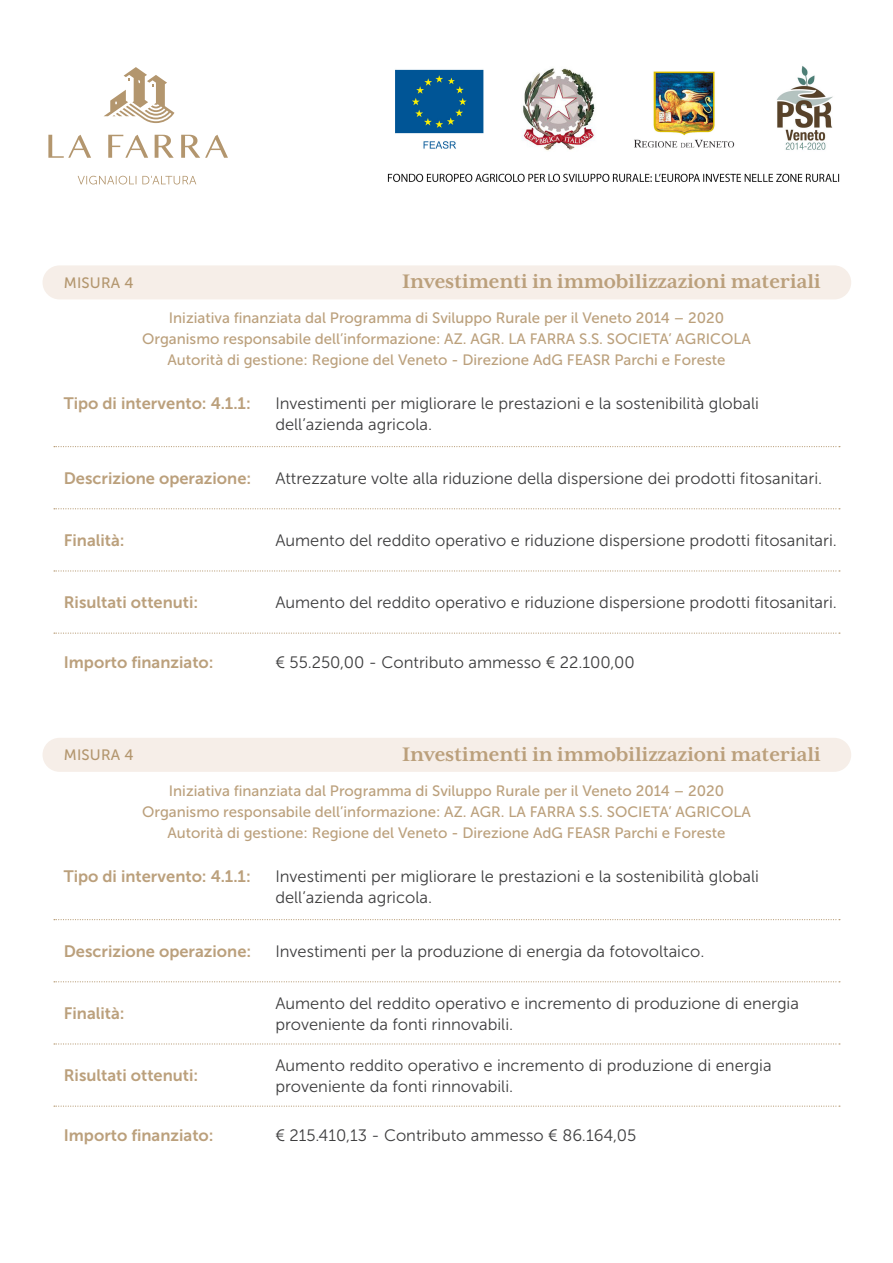
<style>
.page{position:relative;width:893px;height:1263px;background:#fff}
.page>*{position:absolute;margin:0;border:0;box-sizing:border-box;transform-origin:0 0}
.t1{font:700 22.5px "Mrs Eaves XL Serif OT";letter-spacing:-.01em;color:#bba07c}
.Testo_ITA{font:16.5px/21px "Museo Sans 300";color:#3e3e3f}
.Testo_ITA-2{font:16.5px "Museo Sans 700";color:#bba07c}
.Testo_ITA-3{font:15px "Museo Sans 500";color:#bba07c}
.t2{font:15px "Museo Sans 500";letter-spacing:.01em;color:#b3966e}
</style>
<div class="page">
<svg style="left:54px;top:446px;width:786px;height:1px"></svg>
<svg style="left:54px;top:919px;width:786px;height:1px"></svg>
<svg style="left:54px;top:508px;width:786px;height:1px"></svg>
<svg style="left:54px;top:981px;width:786px;height:1px"></svg>
<svg style="left:54px;top:570px;width:786px;height:1px"></svg>
<svg style="left:54px;top:1043px;width:786px;height:1px"></svg>
<svg style="left:54px;top:632px;width:786px;height:2px"></svg>
<svg style="left:54px;top:1105px;width:786px;height:2px"></svg>
<div style="left:43px;top:265px;width:808px;height:34px;background:#f6eee8;border-radius:17px"></div>
<div style="left:43px;top:738px;width:808px;height:34px;background:#f6eee8;border-radius:17px"></div>
<img style="left:395px;top:66px;width:438px;height:85px">
<img style="left:387px;top:173px;width:453px;height:9px">
<svg style="left:104px;top:67px;width:70px;height:56px"></svg>
<svg style="left:48px;top:135px;width:43px;height:23px"></svg>
<svg style="left:155px;top:135px;width:19px;height:23px"></svg>
<svg style="left:181px;top:135px;width:47px;height:23px"></svg>
<svg style="left:108px;top:135px;width:40px;height:23px"></svg>
<svg style="left:78px;top:176px;width:118px;height:8px"></svg>
<p class="t2" style="left:64px;top:275px;width:71px">MISURA 4</p>
<p class="t1" style="left:402px;top:270px;width:420px">Investimenti in immobilizzazioni materiali</p>
<p class="Testo_ITA-3" style="left:169px;top:309px;width:557px">Iniziativa finanziata dal Programma di Sviluppo Rurale per il Veneto 2014 – 2020</p>
<p class="Testo_ITA-3" style="left:142px;top:330px;width:610px">Organismo responsabile dell’informazione: AZ. AGR. LA FARRA S.S. SOCIETA’ AGRICOLA</p>
<p class="Testo_ITA-3" style="left:167px;top:352px;width:559px">Autorità di gestione: Regione del Veneto - Direzione AdG FEASR Parchi e Foreste</p>
<p class="Testo_ITA-2" style="left:64px;top:394px;width:189px">Tipo di intervento: 4.1.1:</p>
<p class="Testo_ITA" style="left:275px;top:393px;width:485px">Investimenti per migliorare le prestazioni e la sostenibilità globali dell’azienda agricola.</p>
<p class="Testo_ITA-2" style="left:64px;top:469px;width:189px">Descrizione operazione:</p>
<p class="Testo_ITA" style="left:275px;top:468px;width:548px">Attrezzature volte alla riduzione della dispersione dei prodotti fitosanitari.</p>
<p class="Testo_ITA-2" style="left:64px;top:531px;width:62px">Finalità:</p>
<p class="Testo_ITA" style="left:275px;top:530px;width:563px">Aumento del reddito operativo e riduzione dispersione prodotti fitosanitari.</p>
<p class="Testo_ITA-2" style="left:64px;top:593px;width:136px">Risultati ottenuti:</p>
<p class="Testo_ITA" style="left:275px;top:592px;width:563px">Aumento del reddito operativo e riduzione dispersione prodotti fitosanitari.</p>
<p class="Testo_ITA-2" style="left:64px;top:653px;width:151px">Importo finanziato:</p>
<p class="Testo_ITA" style="left:275px;top:652px;width:361px">€ 55.250,00 - Contributo ammesso € 22.100,00</p>
<p class="t2" style="left:64px;top:747px;width:71px">MISURA 4</p>
<p class="t1" style="left:402px;top:743px;width:420px">Investimenti in immobilizzazioni materiali</p>
<p class="Testo_ITA-3" style="left:169px;top:782px;width:557px">Iniziativa finanziata dal Programma di Sviluppo Rurale per il Veneto 2014 – 2020</p>
<p class="Testo_ITA-3" style="left:142px;top:803px;width:610px">Organismo responsabile dell’informazione: AZ. AGR. LA FARRA S.S. SOCIETA’ AGRICOLA</p>
<p class="Testo_ITA-3" style="left:167px;top:825px;width:559px">Autorità di gestione: Regione del Veneto - Direzione AdG FEASR Parchi e Foreste</p>
<p class="Testo_ITA-2" style="left:64px;top:867px;width:189px">Tipo di intervento: 4.1.1:</p>
<p class="Testo_ITA-2" style="left:64px;top:942px;width:189px">Descrizione operazione:</p>
<p class="Testo_ITA-2" style="left:64px;top:1004px;width:62px">Finalità:</p>
<p class="Testo_ITA-2" style="left:64px;top:1066px;width:136px">Risultati ottenuti:</p>
<p class="Testo_ITA-2" style="left:64px;top:1126px;width:151px">Importo finanziato:</p>
<p class="Testo_ITA" style="left:275px;top:865px;width:485px">Investimenti per migliorare le prestazioni e la sostenibilità globali dell’azienda agricola.</p>
<p class="Testo_ITA" style="left:275px;top:941px;width:431px">Investimenti per la produzione di energia da fotovoltaico.</p>
<p class="Testo_ITA" style="left:275px;top:992px;width:525px">Aumento del reddito operativo e incremento di produzione di energia proveniente da fonti rinnovabili.</p>
<p class="Testo_ITA" style="left:275px;top:1055px;width:498px">Aumento reddito operativo e incremento di produzione di energia proveniente da fonti rinnovabili.</p>
<p class="Testo_ITA" style="left:275px;top:1125px;width:362px">€ 215.410,13 - Contributo ammesso € 86.164,05</p>
</div>
